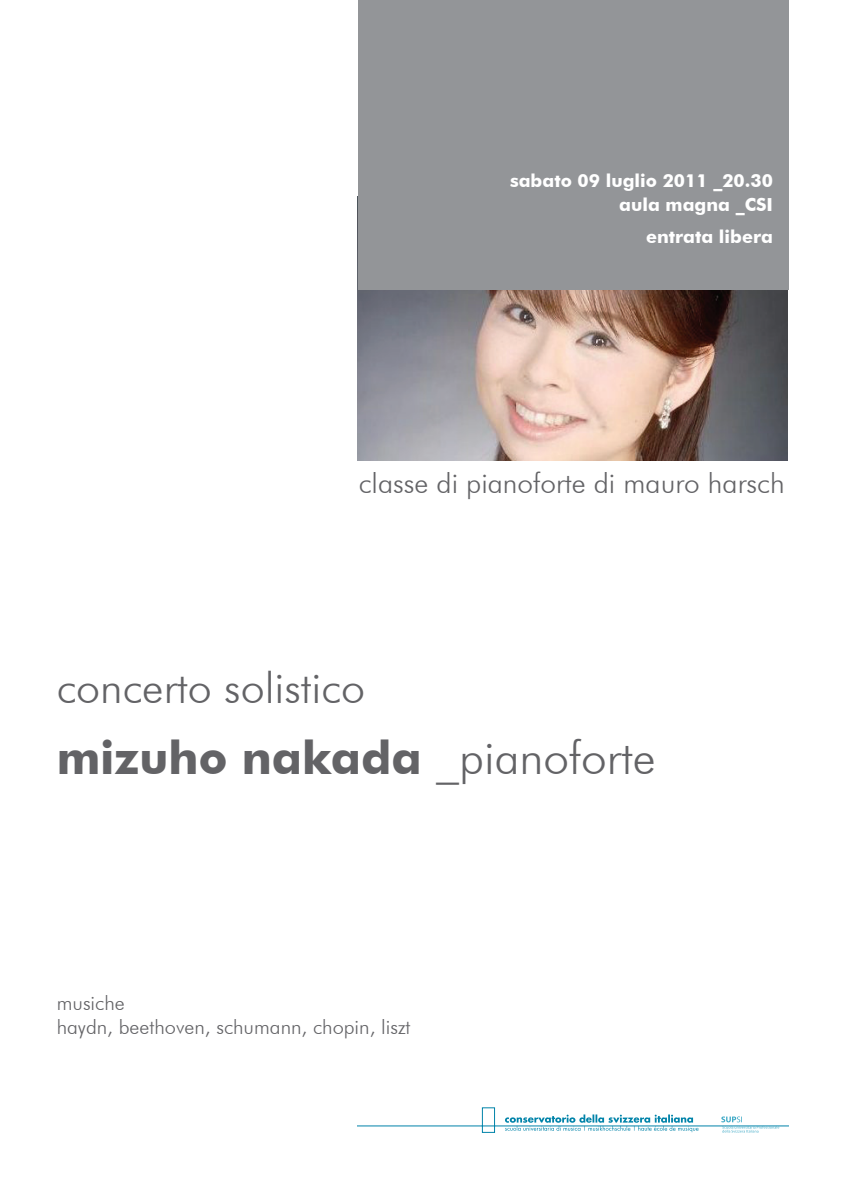
<style>
.page{position:relative;width:842px;height:1191px;background:#fff}
.page>*{position:absolute;margin:0;border:0;box-sizing:border-box;transform-origin:0 0}
.t1{font:700 46px "Futura BT";color:#636366}
.t2{font:300 43px "Futura BT";color:#636366}
.t3{font:300 28px "Futura BT";color:#636366}
.t4{font:300 20px/24px "Futura BT";color:#636366}
.t5{font:700 18px/24px "Futura BT";color:#fff;text-align:right}
.s1{font-weight:300}
</style>
<div class="page">
<img style="left:358px;top:289px;width:430px;height:172px">
<div style="left:358px;top:0;width:431px;height:289px;background:#939598"></div>
<svg style="left:358px;top:1107px;width:431px;height:25px"></svg>
<p class="t5" style="left:510px;top:168px;width:264px">sabato 09 luglio 2011 _20.30 aula magna _CSI</p>
<p class="t5" style="left:646px;top:224px;width:128px">entrata libera</p>
<h3 class="t3" style="left:359px;top:466px;width:427px">classe di pianoforte di mauro harsch</h3>
<h2 class="t2" style="left:57px;top:661px;width:310px">concerto solistico</h2>
<h1 class="t1" style="left:57px;top:730px;width:600px">mizuho nakada <span class="s1">_pianoforte</span></h1>
<p class="t4" style="left:57px;top:990px;width:355px">musiche<br>haydn, beethoven, schumann, chopin, liszt</p>
</div>
